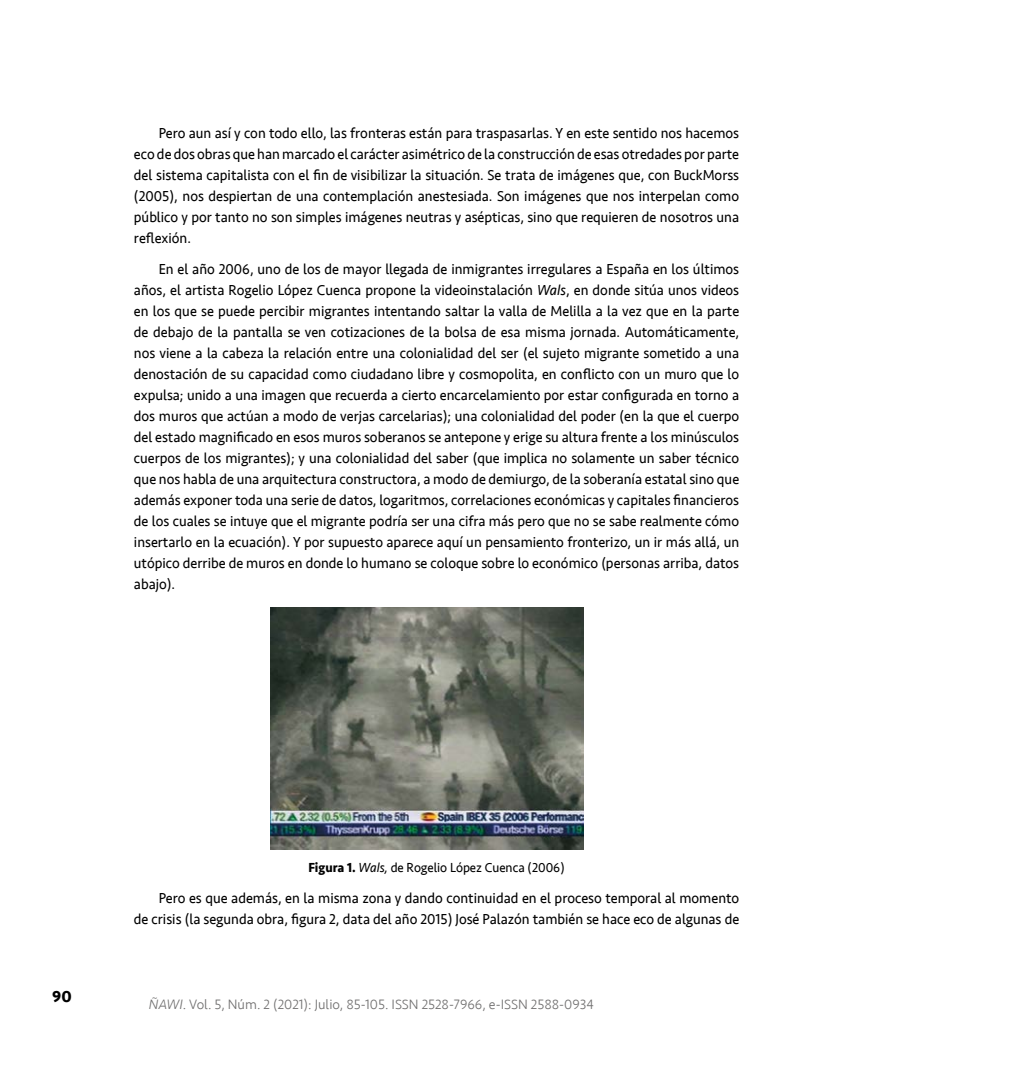
<style>
.page{position:relative;width:1017px;height:1067px;background:#fff}
.page>*{position:absolute;margin:0;border:0;box-sizing:border-box;transform-origin:0 0}
.t1{font:700 16.62px "Seravek";color:#000}
.t2{font:14.88px/21px "Seravek";color:#000;text-align:justify;scale:.95 1}
.t3{font:300 14px "Seravek";color:#706f6f}
.t4{font:13.47px "Seravek";color:#000;scale:.95 1}
.s1{font-style:italic}
.s2{font-weight:700}
</style>
<div class="page">
<img style="left:270px;top:608px;width:313px;height:241px">
<p class="t2" style="left:134px;top:122px;width:639px;text-indent:25px">Pero aun así y con todo ello, las fronteras están para traspasarlas. Y en este sentido nos hacemos eco de dos obras que han marcado el carácter asimétrico de la construcción de esas otredades por parte del sistema capitalista con el fin de visibilizar la situación. Se trata de imágenes que, con BuckMorss (2005), nos despiertan de una contemplación anestesiada. Son imágenes que nos interpelan como público y por tanto no son simples imágenes neutras y asépticas, sino que requieren de nosotros una reflexión.</p>
<p class="t2" style="left:134px;top:258px;width:639px;text-indent:25px">En el año 2006, uno de los de mayor llegada de inmigrantes irregulares a España en los últimos años, el artista Rogelio López Cuenca propone la videoinstalación <span class="s1">Wals</span>, en donde sitúa unos videos en los que se puede percibir migrantes intentando saltar la valla de Melilla a la vez que en la parte de debajo de la pantalla se ven cotizaciones de la bolsa de esa misma jornada. Automáticamente, nos viene a la cabeza la relación entre una colonialidad del ser (el sujeto migrante sometido a una denostación de su capacidad como ciudadano libre y cosmopolita, en conflicto con un muro que lo expulsa; unido a una imagen que recuerda a cierto encarcelamiento por estar configurada en torno a dos muros que actúan a modo de verjas carcelarias); una colonialidad del poder (en la que el cuerpo del estado magnificado en esos muros soberanos se antepone y erige su altura frente a los minúsculos cuerpos de los migrantes); y una colonialidad del saber (que implica no solamente un saber técnico que nos habla de una arquitectura constructora, a modo de demiurgo, de la soberanía estatal sino que además exponer toda una serie de datos, logaritmos, correlaciones económicas y capitales financieros de los cuales se intuye que el migrante podría ser una cifra más pero que no se sabe realmente cómo insertarlo en la ecuación). Y por supuesto aparece aquí un pensamiento fronterizo, un ir más allá, un utópico derribe de muros en donde lo humano se coloque sobre lo económico (personas arriba, datos abajo).</p>
<p class="t1" style="left:52px;top:983px;width:21px">90</p>
<p class="t4" style="left:308px;top:857px;width:271px"><span class="s2">Figura 1.</span> <span class="s1">Wals,</span> de Rogelio López Cuenca (2006)</p>
<p class="t2" style="left:134px;top:887px;width:639px;text-align:right">Pero es que además, en la misma zona y dando continuidad en el proceso temporal al momento<br>de crisis (la segunda obra, figura 2, data del año 2015) José Palazón también se hace eco de algunas de</p>
<p class="t3" style="left:149px;top:996px;width:446px"><span class="s1">ÑAWI</span>. Vol. 5, Núm. 2 (2021): Julio, 85-105. ISSN 2528-7966, e-ISSN 2588-0934</p>
</div>
